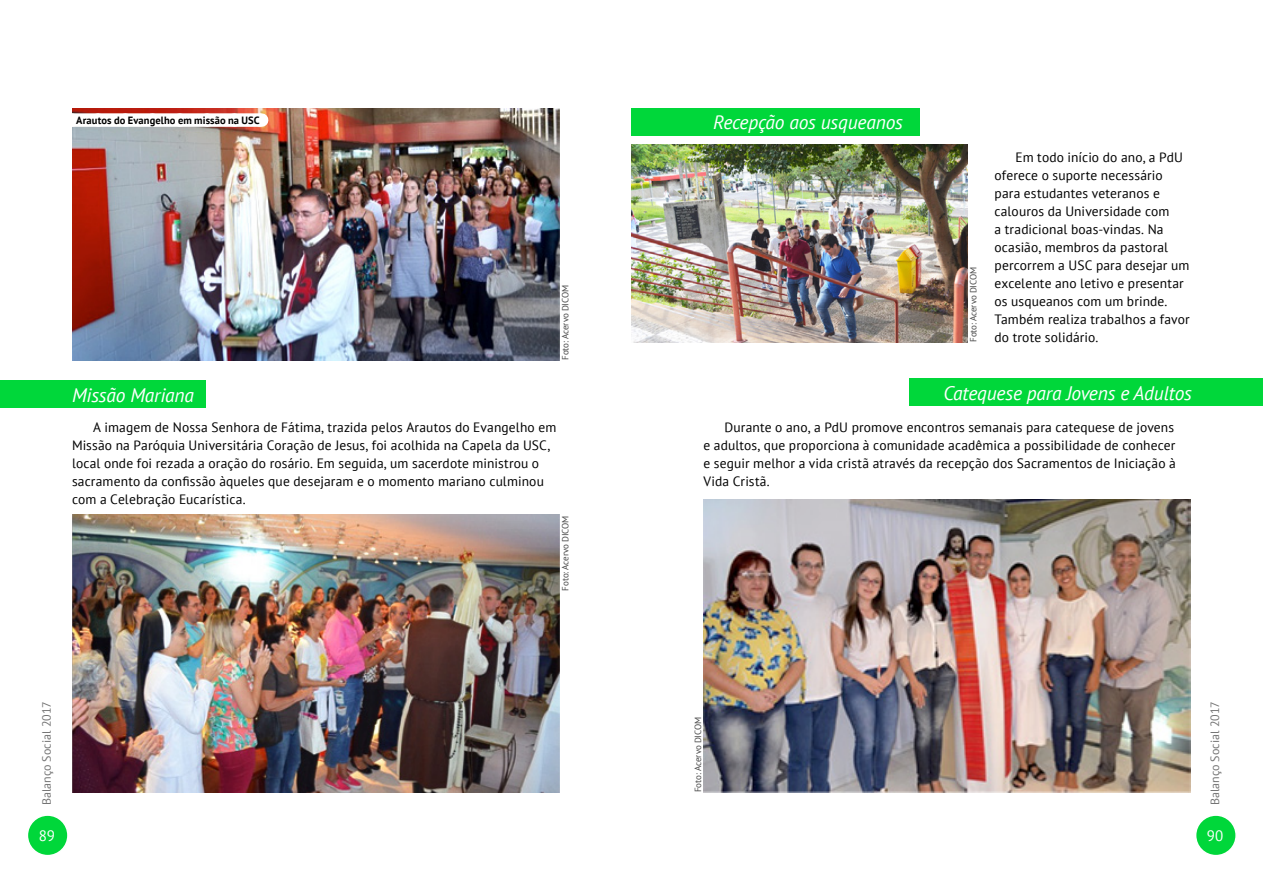
<style>
.page{position:relative;width:1263px;height:893px;background:#fff}
.page>*{position:absolute;margin:0;border:0;box-sizing:border-box;transform-origin:0 0}
.t1{font:italic 19.5px "PT Sans";letter-spacing:-.01em;color:#fff}
.t2{font:15px "PT Sans";color:#fff}
.t3{font:13.5px/18px "PT Sans";letter-spacing:.01em;color:#000}
.t4{font:12px "PT Sans";color:#737373}
.t5{font:700 10.5px "PT Sans";letter-spacing:.005em;color:#000}
.t6{font:9px "PT Sans";letter-spacing:-.01em;color:#424242}
</style>
<div class="page">
<div style="left:909px;top:378px;width:354px;height:27px;background:#00d73a"></div>
<img style="left:631px;top:144px;width:337px;height:198px">
<img style="left:703px;top:499px;width:488px;height:293px">
<div style="left:631px;top:108px;width:288px;height:27px;background:#00d73a"></div>
<div style="left:0;top:380px;width:206px;height:27px;background:#00d73a"></div>
<img style="left:72px;top:108px;width:487px;height:252px">
<img style="left:72px;top:514px;width:487px;height:278px">
<div style="left:71px;top:113px;width:190px;height:14px;background:#fff"></div>
<svg style="left:98px;top:113px;width:149px;height:14px"></svg>
<svg style="left:261px;top:113px;width:1px;height:14px"></svg>
<div style="left:27px;top:815px;width:41px;height:41px;background:#00d73a;border-radius:50%"></div>
<div style="left:27px;top:814px;width:42px;height:42px;border:2px solid #fff;border-radius:50%"></div>
<div style="left:1195px;top:815px;width:41px;height:41px;background:#00d73a;border-radius:50%"></div>
<div style="left:1195px;top:814px;width:42px;height:42px;border:2px solid #fff;border-radius:50%"></div>
<p class="t5" style="left:76px;top:113px;width:185px">Arautos do Evangelho em missão na USC</p>
<h1 class="t1" style="left:72px;top:382px;width:123px">Missão Mariana</h1>
<p class="t6" style="left:559px;top:360px;width:77px;rotate:-90deg">Foto: Acervo DICOM</p>
<p class="t3" style="left:72px;top:418px;width:486px;text-indent:21px">A imagem de Nossa Senhora de Fátima, trazida pelos Arautos do Evangelho em Missão na Paróquia Universitária Coração de Jesus, foi acolhida na Capela da USC, local onde foi rezada a oração do rosário. Em seguida, um sacerdote ministrou o sacramento da confissão àqueles que desejaram e o momento mariano culminou com a Celebração Eucarística.</p>
<p class="t6" style="left:559px;top:591px;width:77px;rotate:-90deg">Foto: Acervo DICOM</p>
<h1 class="t1" style="left:713px;top:110px;width:191px">Recepção aos usqueanos</h1>
<p class="t6" style="left:967px;top:342px;width:77px;rotate:-90deg">Foto: Acervo DICOM</p>
<p class="t3" style="left:994px;top:148px;width:197px;text-indent:21px">Em todo início do ano, a PdU oferece o suporte necessário para estudantes veteranos e calouros da Universidade com<br>a tradicional boas-vindas. Na ocasião, membros da pastoral percorrem a USC para desejar um excelente ano letivo e presentar os usqueanos com um brinde.<br>Também realiza trabalhos a favor do trote solidário.</p>
<h1 class="t1" style="left:943px;top:380px;width:250px">Catequese para Jovens e Adultos</h1>
<p class="t3" style="left:703px;top:418px;width:474px;text-indent:21px">Durante o ano, a PdU promove encontros semanais para catequese de jovens e adultos, que proporciona à comunidade acadêmica a possibilidade de conhecer e seguir melhor a vida cristã através da recepção dos Sacramentos de Iniciação à Vida Cristã.</p>
<p class="t4" style="left:39px;top:805px;width:106px;rotate:-90deg">Balanço Social 2017</p>
<p class="t4" style="left:1207px;top:805px;width:106px;rotate:-90deg">Balanço Social 2017</p>
<p class="t6" style="left:692px;top:792px;width:77px;rotate:-90deg">Foto: Acervo DICOM</p>
<p class="t2" style="left:39px;top:826px;width:18px">89</p>
<p class="t2" style="left:1207px;top:826px;width:18px">90</p>
</div>
